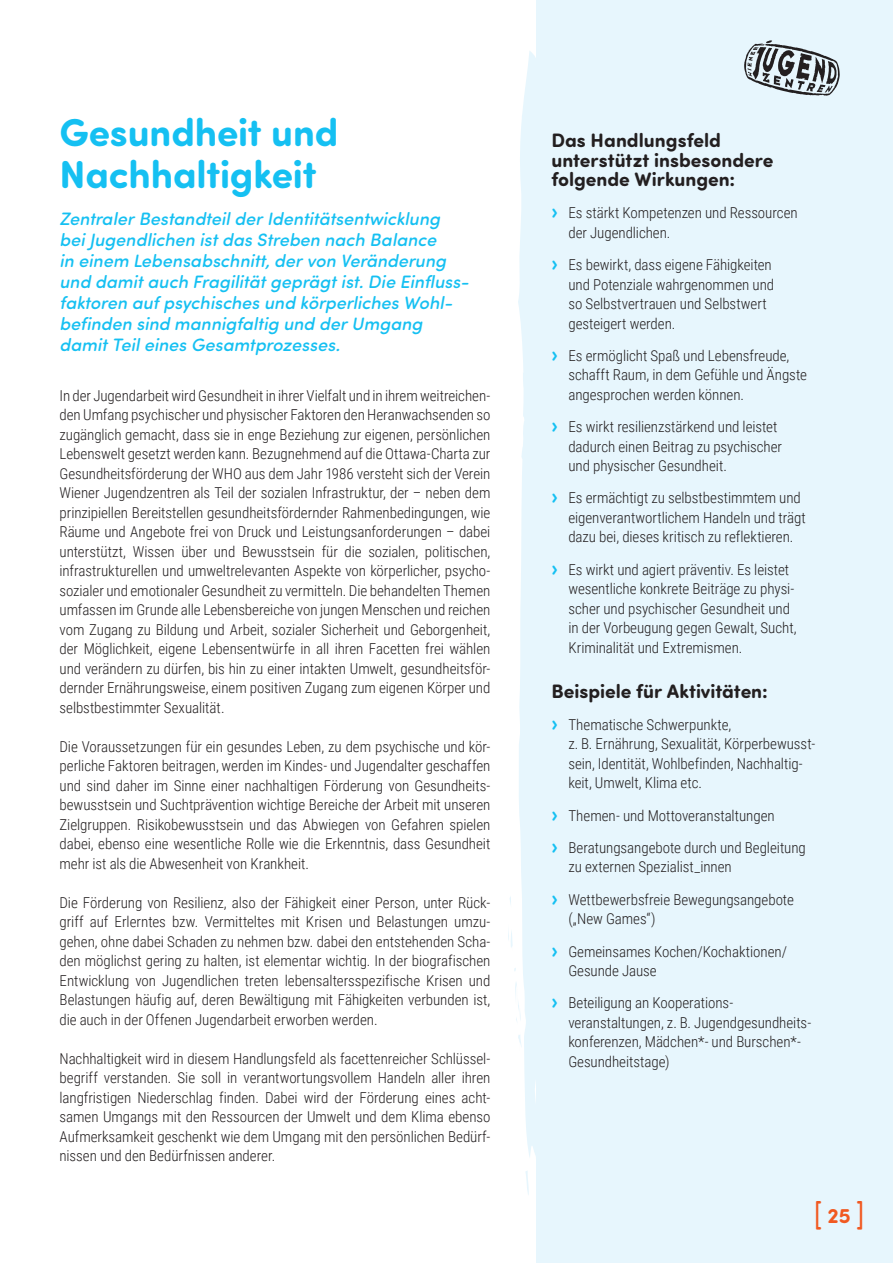
<style>
.page{position:relative;width:893px;height:1263px;background:#fff}
.page>*{position:absolute;margin:0;border:0;box-sizing:border-box;transform-origin:0 0}
.t1{font:700 39px/42px "Sofia Pro Soft";letter-spacing:-.005em;color:#15c0f2}
.t2{font:31.2px "Sofia Pro Soft";color:#f15921;scale:.77 1}
.t3{font:700 19.5px/19.5px "Sofia Pro Soft";color:#231f20}
.t4{font:italic 500 18px/21px "Sofia Pro Soft";color:#15c0f2}
.t5{font:300 15px/19.5px "Roboto Condensed";letter-spacing:-.005em;color:#231f20}
.s1{font-family:"Sofia Pro Soft";font-weight:700;font-size:21px;color:#15c0f2}
.s2{font-weight:700;font-size:21px}
</style>
<div class="page">
<div style="left:536px;top:0;width:357px;height:1263px;background:#e7f6fd"></div>
<svg style="left:508px;top:51px;width:28px;height:1144px"></svg>
<svg style="left:744px;top:40px;width:96px;height:56px"></svg>
<h1 class="t1" style="left:60px;top:109px;width:280px">Gesundheit und<br>Nachhaltigkeit</h1>
<p class="t4" style="left:60px;top:207px;width:411px">Zentraler Bestandteil der Identitätsentwicklung bei Jugendlichen ist das Streben nach Balance<br>in einem Lebensabschnitt, der von Veränderung und damit auch Fragilität geprägt ist. Die Einfluss&shy;faktoren auf psychisches und körperliches Wohl&shy;befinden sind mannigfaltig und der Umgang damit Teil eines Gesamtprozesses.</p>
<p class="t5" style="left:60px;top:385px;width:432px;text-align:justify">In der Jugendarbeit wird Gesundheit in ihrer Vielfalt und in ihrem weitreichen&shy;den Umfang psychischer und physischer Faktoren den Heranwachsenden so zugänglich gemacht, dass sie in enge Beziehung zur eigenen, persönlichen Lebenswelt gesetzt werden kann. Bezugnehmend auf die Ottawa-Charta zur Gesundheitsförderung der WHO aus dem Jahr 1986 versteht sich der Verein Wiener Jugendzentren als Teil der sozialen Infrastruktur, der – neben dem prinzipiellen Bereitstellen gesundheitsfördernder Rahmenbedingungen, wie Räume und Angebote frei von Druck und Leistungsanforderungen – dabei unterstützt, Wissen über und Bewusstsein für die sozialen, politischen, infrastrukturellen und umweltrelevanten Aspekte von körperlicher, psycho&shy;sozialer und emotionaler Gesundheit zu vermitteln. Die behandelten Themen umfassen im Grunde alle Lebensbereiche von jungen Menschen und reichen vom Zugang zu Bildung und Arbeit, sozialer Sicherheit und Geborgenheit, der Möglichkeit, eigene Lebensentwürfe in all ihren Facetten frei wählen und verändern zu dürfen, bis hin zu einer intakten Umwelt, gesundheitsför&shy;dernder Ernährungsweise, einem positiven Zugang zum eigenen Körper und selbstbestimmter Sexualität.</p>
<p class="t5" style="left:60px;top:736px;width:432px;text-align:justify">Die Voraussetzungen für ein gesundes Leben, zu dem psychische und kör&shy;perliche Faktoren beitragen, werden im Kindes- und Jugendalter geschaffen und sind daher im Sinne einer nachhaltigen Förderung von Gesundheits&shy;bewusstsein und Suchtprävention wichtige Bereiche der Arbeit mit unseren Zielgruppen. Risikobewusstsein und das Abwiegen von Gefahren spielen dabei, ebenso eine wesentliche Rolle wie die Erkenntnis, dass Gesundheit mehr ist als die Abwesenheit von Krankheit.</p>
<p class="t5" style="left:60px;top:892px;width:432px;text-align:justify">Die Förderung von Resilienz, also der Fähigkeit einer Person, unter Rück&shy;griff auf Erlerntes bzw. Vermitteltes mit Krisen und Belastungen umzu&shy;gehen, ohne dabei Schaden zu nehmen bzw. dabei den entstehenden Scha&shy;den möglichst gering zu halten, ist elementar wichtig. In der biografischen Entwicklung von Jugendlichen treten lebensaltersspezifische Krisen und Belastungen häufig auf, deren Bewältigung mit Fähigkeiten verbunden ist, die auch in der Offenen Jugendarbeit erworben werden.</p>
<p class="t5" style="left:60px;top:1048px;width:432px;text-align:justify">Nachhaltigkeit wird in diesem Handlungsfeld als facettenreicher Schlüssel&shy;begriff verstanden. Sie soll in verantwortungsvollem Handeln aller ihren langfristigen Niederschlag finden. Dabei wird der Förderung eines acht&shy;samen Umgangs mit den Ressourcen der Umwelt und dem Klima ebenso Aufmerksamkeit geschenkt wie dem Umgang mit den persönlichen Bedürf&shy;nissen und den Bedürfnissen anderer.</p>
<h3 class="t3" style="left:551px;top:129px;width:224px">Das Handlungsfeld unterstützt insbesondere folgende Wirkungen:</h3>
<p class="t5" style="left:568px;top:203px;width:231px;text-indent:-17px"><span class="s1">›</span> Es stärkt Kompetenzen und Ressourcen der Jugendlichen.</p>
<p class="t5" style="left:568px;top:254px;width:207px;text-indent:-17px"><span class="s1">›</span> Es bewirkt, dass eigene Fähigkeiten und Potenziale wahrgenommen und so Selbstvertrauen und Selbstwert gesteigert werden.</p>
<p class="t5" style="left:568px;top:345px;width:240px;text-indent:-17px"><span class="s1">›</span> Es ermöglicht Spaß und Lebensfreude, schafft Raum, in dem Gefühle und Ängste angesprochen werden können.</p>
<p class="t5" style="left:568px;top:416px;width:215px;text-indent:-17px"><span class="s1">›</span> Es wirkt resilienzstärkend und leistet dadurch einen Beitrag zu psychischer und physischer Gesundheit.</p>
<p class="t5" style="left:568px;top:488px;width:239px;text-indent:-17px"><span class="s1">›</span> Es ermächtigt zu selbstbestimmtem und eigenverantwortlichem Handeln und trägt dazu bei, dieses kritisch zu reflektieren.</p>
<p class="t5" style="left:568px;top:559px;width:230px;text-indent:-17px"><span class="s1">›</span> Es wirkt und agiert präventiv. Es leistet wesentliche konkrete Beiträge zu physi&shy;scher und psychischer Gesundheit und in der Vorbeugung gegen Gewalt, Sucht, Kriminalität und Extremismen.</p>
<h3 class="t3" style="left:551px;top:680px;width:218px">Beispiele für Aktivitäten:</h3>
<p class="t5" style="left:568px;top:714px;width:248px;text-indent:-17px"><span class="s1">›</span> Thematische Schwerpunkte,<br>z. B. Ernährung, Sexualität, Körperbewusst&shy;sein, Identität, Wohlbefinden, Nachhaltig&shy;keit, Umwelt, Klima etc.</p>
<p class="t5" style="left:551px;top:799px;width:256px;line-height:32.2px"><span class="s1">›</span> Themen- und Mottoveranstaltungen<br><span class="s1">›</span> Beratungsangebote durch und Begleitung</p>
<p class="t5" style="left:551px;top:850px;width:244px;line-height:32.2px;text-indent:17px">zu externen Spezialist_innen<br><span class="s1">›</span> Wettbewerbsfreie Bewegungsangebote</p>
<p class="t5" style="left:551px;top:902px;width:237px;line-height:32.2px;text-indent:17px">(„New Games“)<br><span class="s1">›</span> Gemeinsames Kochen/Kochaktionen/</p>
<p class="t5" style="left:551px;top:954px;width:182px;line-height:32.2px;text-indent:17px">Gesunde Jause<br><span class="s1">›</span> Beteiligung an Kooperations-</p>
<p class="t5" style="left:568px;top:1012px;width:244px">veranstaltungen, z. B. Jugendgesundheits&shy;konferenzen, Mädchen*- und Burschen*-<br>Gesundheitstage)</p>
<h2 class="t2" style="left:814px;top:1194px;width:66px">[<span class="s2">25</span>]</h2>
</div>
